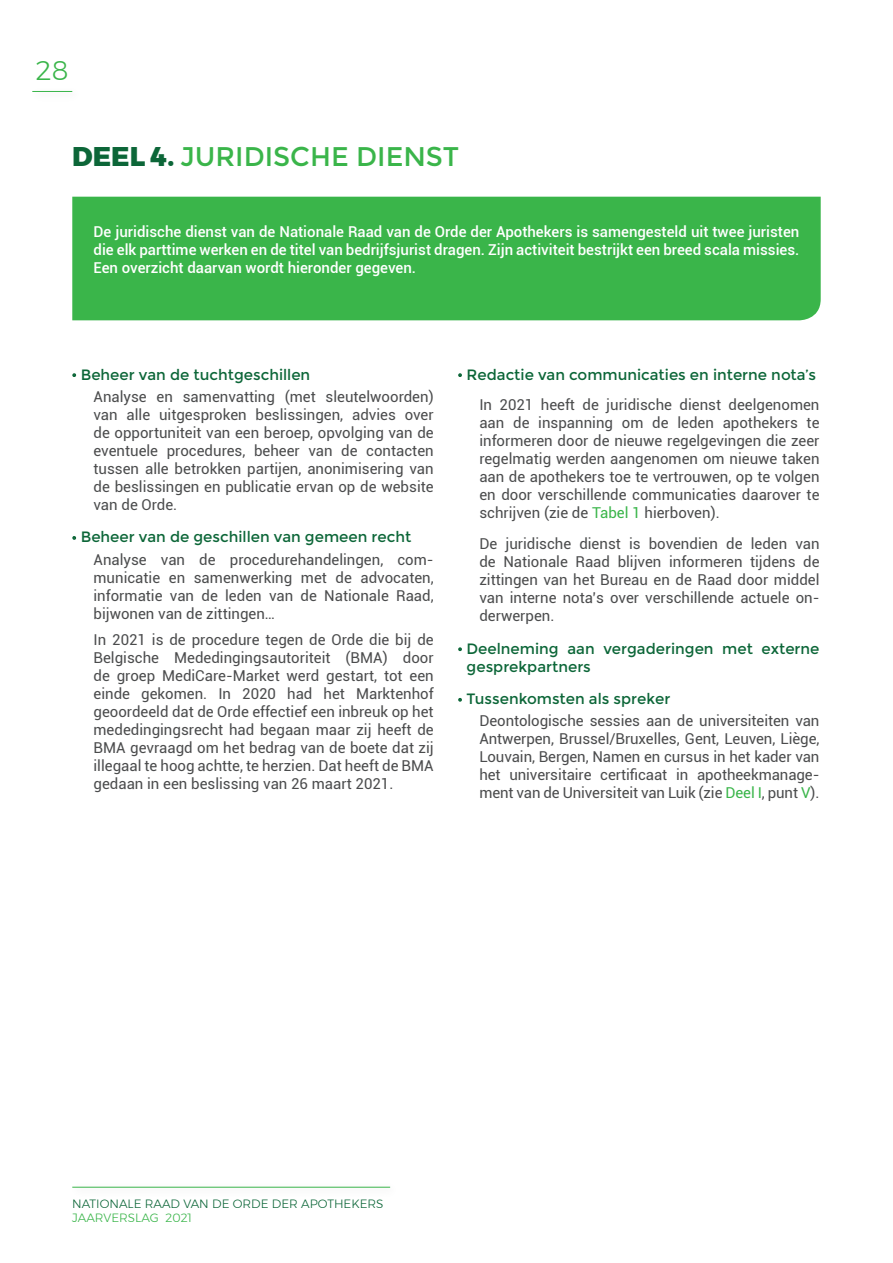
<style>
.page{position:relative;width:893px;height:1263px;background:#fff}
.page>*{position:absolute;margin:0;border:0;box-sizing:border-box;transform-origin:0 0}
.GRAND_TITRE{font:27px "Montserrat";color:#3ab54a}
.t1{font:300 27px "Gontserrat";color:#3ab54a}
.t2{font:15px/18px "Roboto";color:#4b4c4d;text-align:justify}
.t3{font:500 15px/18px "Roboto";color:#fff;text-align:justify}
.t4{font:15px/18px "Montserrat";color:#0c6638}
.t5{font:300 12px "Gontserrat";color:#0c6638}
.t6{font:300 12px "Gontserrat";color:#3ab54a}
.s1{font-family:"Gontserrat";font-weight:800;color:#0c6638}
.s2{font-family:"Gontserrat";font-weight:300;font-size:16.5px}
.s3{color:#3ab54a}
</style>
<div class="page">
<div style="left:69px;top:1181px;width:331px;height:18px;background:#231f20;opacity:.25"></div>
<hr style="left:72px;top:1187px;width:318px;height:1px;background:#3ab54a">
<hr style="left:32px;top:91px;width:40px;height:1px;background:#3ab54a">
<div style="left:72px;top:197px;width:749px;height:123px;background:#3ab54a"></div>
<svg style="left:72px;top:373px;width:5px;height:4px"></svg>
<svg style="left:72px;top:536px;width:5px;height:4px"></svg>
<svg style="left:458px;top:373px;width:4px;height:4px"></svg>
<svg style="left:458px;top:647px;width:4px;height:5px"></svg>
<svg style="left:458px;top:698px;width:4px;height:4px"></svg>
<h1 class="t1" style="left:36px;top:50px;width:34px">28</h1>
<p class="GRAND_TITRE" style="left:72px;top:141px;width:388px"><span class="s1">DEEL 4.</span> JURIDISCHE DIENST</p>
<p class="t3" style="left:94px;top:222px;width:707px">De juridische dienst van de Nationale Raad van de Orde der Apothekers is samengesteld uit twee juristen die elk parttime werken en de titel van bedrijfsjurist dragen. Zijn activiteit bestrijkt een breed scala missies.<br>Een overzicht daarvan wordt hieronder gegeven.</p>
<p class="t4" style="left:72px;top:365px;width:240px"><span class="s2">•</span> Beheer van de tuchtgeschillen</p>
<p class="t2" style="left:94px;top:387px;width:342px">Analyse en samenvatting (met sleutelwoorden) van alle uitgesproken beslissingen, advies over de opportuniteit van een beroep, opvolging van de eventuele procedures, beheer van de contacten tussen alle betrokken partijen, anonimisering van de beslissingen en publicatie ervan op de website van de Orde.</p>
<p class="t4" style="left:72px;top:528px;width:341px"><span class="s2">•</span> Beheer van de geschillen van gemeen recht</p>
<p class="t2" style="left:94px;top:550px;width:342px">Analyse van de procedurehandelingen, com&shy;municatie en samenwerking met de advocaten, informatie van de leden van de Nationale Raad, bijwonen van de zittingen…</p>
<p class="t2" style="left:94px;top:630px;width:342px">In 2021 is de procedure tegen de Orde die bij de Belgische Mededingingsautoriteit (BMA) door de groep MediCare-Market werd gestart, tot een einde gekomen. In 2020 had het Marktenhof geoordeeld dat de Orde effectief een inbreuk op het mededingingsrecht had begaan maar zij heeft de BMA gevraagd om het bedrag van de boete dat zij illegaal te hoog achtte, te herzien. Dat heeft de BMA gedaan in een beslissing van 26 maart 2021.</p>
<p class="t4" style="left:458px;top:365px;width:359px"><span class="s2">•</span> Redactie van communicaties en interne nota’s</p>
<p class="t2" style="left:479px;top:395px;width:342px">In 2021 heeft de juridische dienst deelgenomen aan de inspanning om de leden apothekers te informeren door de nieuwe regelgevingen die zeer regelmatig werden aangenomen om nieuwe taken aan de apothekers toe te vertrouwen, op te volgen en door verschillende communicaties daarover te schrijven (zie de <span class="s3">Tabel 1</span> hierboven).</p>
<p class="t2" style="left:479px;top:534px;width:342px">De juridische dienst is bovendien de leden van de Nationale Raad blijven informeren tijdens de zittingen van het Bureau en de Raad door middel van interne nota’s over verschillende actuele on&shy;derwerpen.</p>
<p class="t4" style="left:467px;top:639px;width:354px;text-indent:-8px"><span class="s2">•</span> Deelneming aan vergaderingen met externe gesprekpartners</p>
<p class="t4" style="left:458px;top:690px;width:214px"><span class="s2">•</span> Tussenkomsten als spreker</p>
<p class="t2" style="left:479px;top:712px;width:342px">Deontologische sessies aan de universiteiten van Antwerpen, Brussel/Bruxelles, Gent, Leuven, Liège, Louvain, Bergen, Namen en cursus in het kader van het universitaire certificaat in apotheekmanage&shy;ment van de Universiteit van Luik (zie <span class="s3">Deel I</span>, punt <span class="s3">V</span>).</p>
<p class="t5" style="left:72px;top:1194px;width:313px">NATIONALE RAAD VAN DE ORDE DER APOTHEKERS</p>
<p class="t6" style="left:72px;top:1209px;width:121px">JAARVERSLAG 2021</p>
</div>
